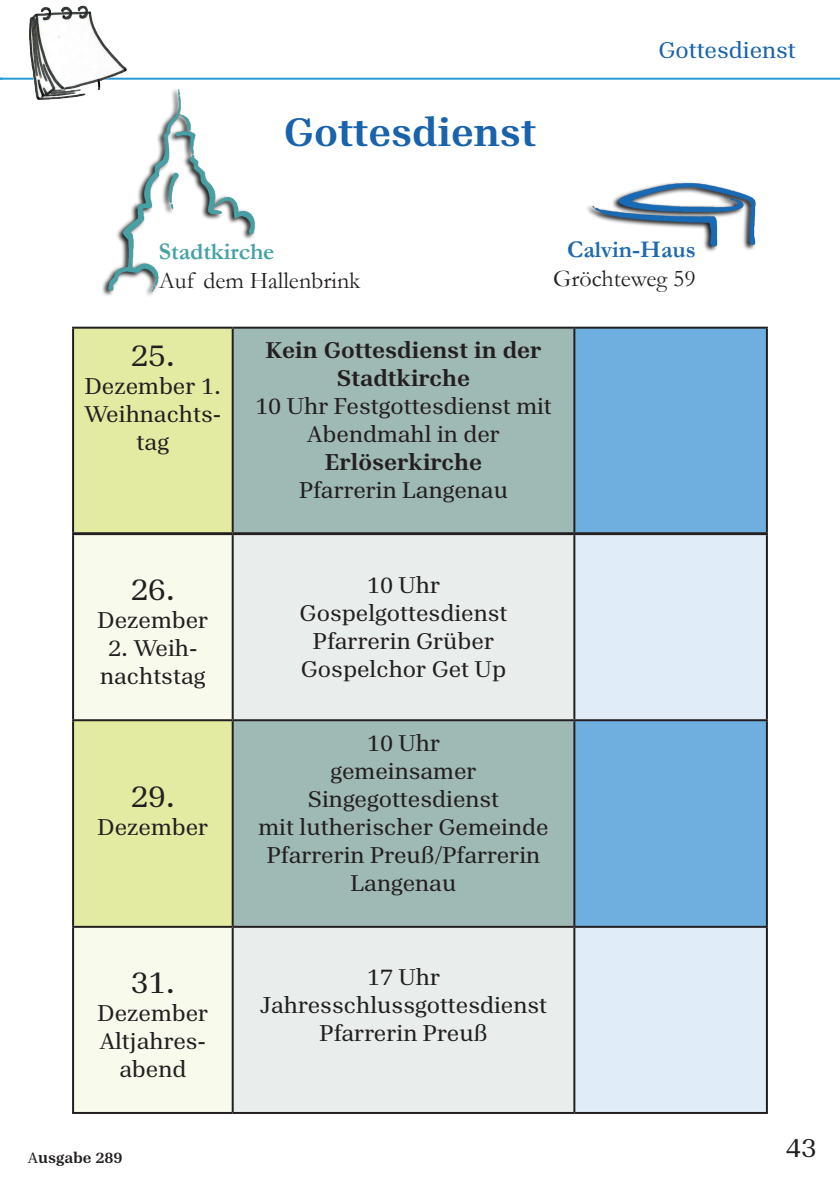
<style>
.page{position:relative;width:840px;height:1191px;background:#fff}
.page>*{position:absolute;margin:0;border:0;box-sizing:border-box;transform-origin:0 0}
.t1{font:700 42px "Aptos Serif";color:#1963ac}
.t2{font:32px "Aptos Serif";color:#231f20}
.t3{font:28px "Aptos Serif";color:#231f20}
.t4{font:24px/28px "Aptos Serif";color:#231f20;text-align:center}
.t5{font:700 24px/28px "Aptos Serif";color:#231f20;text-align:center}
.t6{font:24px "Garamond";color:#231f20}
.t7{font:24px "Aptos Serif";color:#1963ac}
.t8{font:700 24px "Garamond";color:#46a2a6}
.t9{font:700 24px "Garamond";color:#1f6aac}
.t10{font:700 16px "Aptos Serif";color:#231f20}
.s1{font-weight:400}
</style>
<div class="page">
<hr style="left:0;top:78px;width:839px;height:2px;background:#279ad6">
<img style="left:102px;top:89px;width:154px;height:207px">
<img style="left:578px;top:77px;width:189px;height:175px">
<img style="left:27px;top:5px;width:102px;height:100px">
<div style="left:74px;top:535px;width:157px;height:577px;background:#f8faeb"></div>
<div style="left:233px;top:535px;width:340px;height:577px;background:#e9eeed"></div>
<div style="left:575px;top:535px;width:190px;height:577px;background:#e0ecf7"></div>
<div style="left:73px;top:720px;width:159px;height:206px;background:#e3eba3"></div>
<div style="left:232px;top:720px;width:342px;height:206px;background:#9fb9b4"></div>
<div style="left:574px;top:720px;width:192px;height:206px;background:#6fafe0"></div>
<hr style="left:72px;top:533px;width:160px;height:2px;background:#231f20">
<hr style="left:72px;top:535px;width:2px;height:184px;background:#231f20">
<hr style="left:232px;top:533px;width:342px;height:2px;background:#231f20">
<hr style="left:574px;top:533px;width:193px;height:2px;background:#231f20">
<hr style="left:765px;top:535px;width:2px;height:184px;background:#231f20">
<hr style="left:72px;top:719px;width:160px;height:2px;background:#231f20">
<hr style="left:72px;top:721px;width:2px;height:204px;background:#231f20">
<hr style="left:232px;top:719px;width:342px;height:2px;background:#231f20">
<hr style="left:574px;top:719px;width:193px;height:2px;background:#231f20">
<hr style="left:765px;top:721px;width:2px;height:204px;background:#231f20">
<hr style="left:72px;top:925px;width:160px;height:2px;background:#231f20">
<hr style="left:72px;top:927px;width:2px;height:185px;background:#231f20">
<hr style="left:232px;top:925px;width:342px;height:2px;background:#231f20">
<hr style="left:574px;top:925px;width:193px;height:2px;background:#231f20">
<hr style="left:765px;top:927px;width:2px;height:185px;background:#231f20">
<hr style="left:72px;top:1112px;width:160px;height:2px;background:#231f20">
<hr style="left:232px;top:1112px;width:342px;height:2px;background:#231f20">
<hr style="left:574px;top:1112px;width:193px;height:2px;background:#231f20">
<hr style="left:231px;top:535px;width:2px;height:184px;background:#231f20">
<hr style="left:573px;top:535px;width:2px;height:184px;background:#231f20">
<hr style="left:231px;top:721px;width:2px;height:204px;background:#231f20">
<hr style="left:573px;top:721px;width:2px;height:204px;background:#231f20">
<hr style="left:231px;top:927px;width:2px;height:185px;background:#231f20">
<hr style="left:573px;top:927px;width:2px;height:185px;background:#231f20">
<div style="left:73px;top:328px;width:159px;height:205px;background:#e3eba3"></div>
<div style="left:232px;top:328px;width:342px;height:205px;background:#9fb9b4"></div>
<div style="left:574px;top:328px;width:192px;height:205px;background:#6fafe0"></div>
<hr style="left:72px;top:327px;width:160px;height:2px;background:#231f20">
<hr style="left:72px;top:329px;width:2px;height:203px;background:#231f20">
<hr style="left:232px;top:327px;width:342px;height:2px;background:#231f20">
<hr style="left:574px;top:327px;width:193px;height:2px;background:#231f20">
<hr style="left:765px;top:329px;width:2px;height:203px;background:#231f20">
<hr style="left:72px;top:532px;width:160px;height:2px;background:#231f20">
<hr style="left:232px;top:532px;width:342px;height:2px;background:#231f20">
<hr style="left:574px;top:532px;width:193px;height:2px;background:#231f20">
<hr style="left:231px;top:329px;width:2px;height:203px;background:#231f20">
<hr style="left:573px;top:329px;width:2px;height:203px;background:#231f20">
<h1 class="t1" style="left:283px;top:104px;width:254px">Gottesdienst</h1>
<p class="t7" style="left:658px;top:34px;width:139px">Gottesdienst</p>
<p class="t8" style="left:159px;top:235px;width:117px">Stadtkirche</p>
<p class="t6" style="left:159px;top:264px;width:203px">Auf dem Hallenbrink</p>
<p class="t9" style="left:567px;top:233px;width:130px">Calvin-Haus</p>
<p class="t6" style="left:552px;top:262px;width:144px">Gröchteweg 59</p>
<h2 class="t2" style="left:131px;top:333px;width:46px">25.</h2>
<p class="t4" style="left:84px;top:371px;width:138px">Dezember 1.<br>Weihnachts&shy;tag</p>
<h2 class="t2" style="left:131px;top:568px;width:46px">26.</h2>
<p class="t4" style="left:97px;top:605px;width:112px">Dezember</p>
<p class="t4" style="left:100px;top:633px;width:107px">2. Weih&shy;nachtstag</p>
<h2 class="t2" style="left:131px;top:774px;width:46px">29.</h2>
<p class="t4" style="left:97px;top:812px;width:112px">Dezember</p>
<h2 class="t2" style="left:131px;top:960px;width:46px">31.</h2>
<p class="t4" style="left:97px;top:998px;width:112px">Dezember<br>Altjahres&shy;abend</p>
<p class="t10" style="left:28px;top:1146px;width:96px"><span class="s1">A</span>usgabe 289</p>
<p class="t5" style="left:265px;top:335px;width:277px">Kein Gottesdienst in der<br>Stadtkirche</p>
<p class="t4" style="left:255px;top:391px;width:298px">10 Uhr Festgottesdienst mit<br>Abendmahl in der</p>
<p class="t5" style="left:324px;top:447px;width:159px">Erlöserkirche</p>
<p class="t4" style="left:299px;top:475px;width:210px">Pfarrerin Langenau</p>
<p class="t4" style="left:299px;top:570px;width:209px">10 Uhr<br>Gospelgottesdienst<br>Pfarrerin Grüber<br>Gospelchor Get Up</p>
<p class="t4" style="left:258px;top:728px;width:291px">10 Uhr<br>gemeinsamer<br>Singegottesdienst<br>mit lutherischer Gemeinde<br>Pfarrerin Preuß/Pfarrerin<br>Langenau</p>
<p class="t4" style="left:260px;top:962px;width:289px">17 Uhr<br>Jahresschlussgottesdienst<br>Pfarrerin Preuß</p>
<p class="t3" style="left:785px;top:1129px;width:32px">43</p>
</div>
